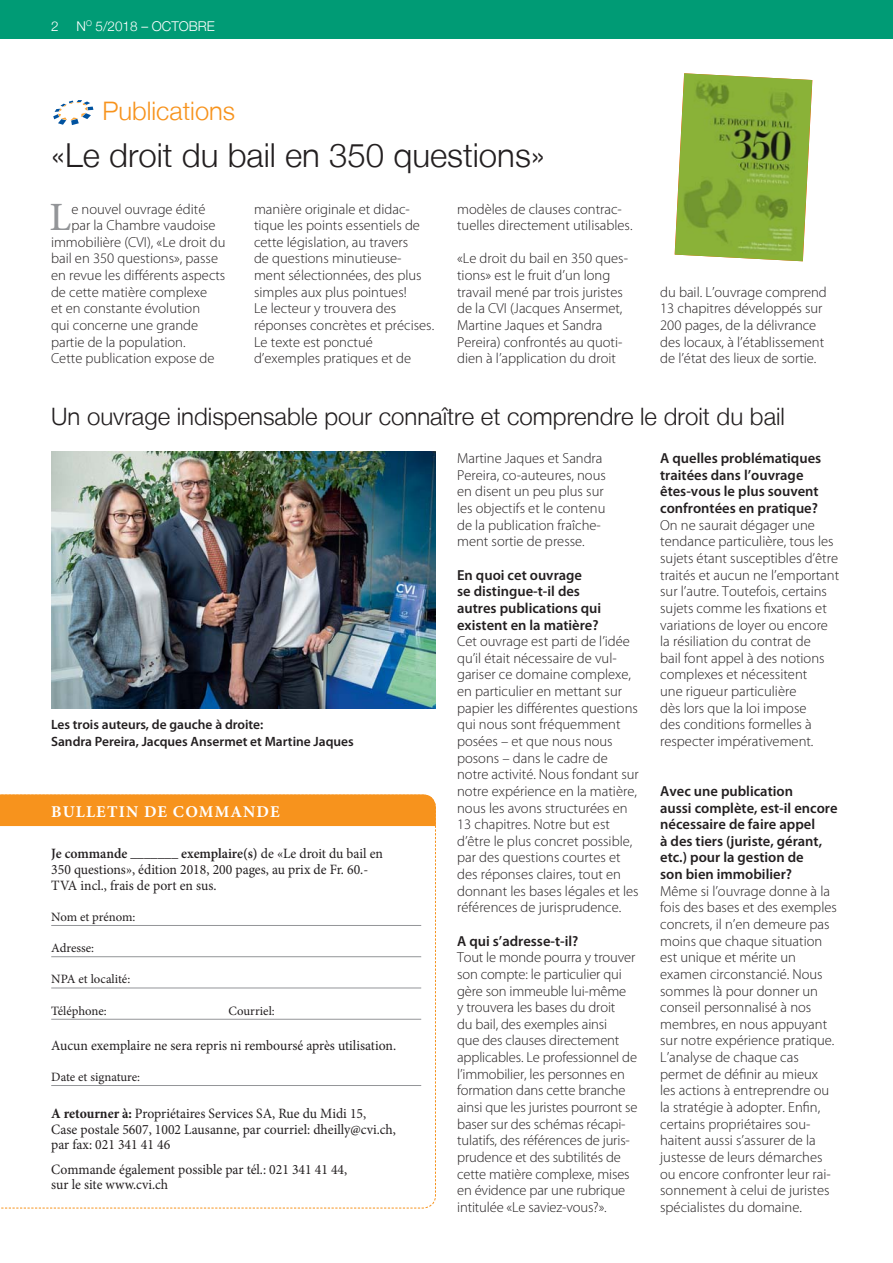
<style>
.page{position:relative;width:893px;height:1263px;background:#fff}
.page>*{position:absolute;margin:0;border:0;box-sizing:border-box;transform-origin:0 0}
.t1{font:500 40.2px "Minion Pro";color:#939598}
.t2{font:300 33px "Helvetica Neue LT";color:#231f20}
.t3{font:300 25.5px "Helvetica Neue LT";color:#f7931d}
.t4{font:300 24px "Helvetica Neue LT";color:#231f20}
.t5{font:700 16.5px "Minion Pro";letter-spacing:.07em;color:#fff}
.t6{font:300 14.55px/16.6px "Myriad Pro";color:#231f20}
.t7{font:600 14.55px/16.6px "Myriad Pro";color:#231f20}
.t8{font:14.25px/15.8px "Minion Pro";color:#231f20;scale:.96 1}
.t9{font:600 13.5px/16.6px "Myriad Pro";color:#231f20}
.t10{font:300 13.5px "Helvetica Neue LT";color:#fff}
.t11{font:12.75px "Minion Pro";color:#231f20}
.s1{font-weight:600}
.s2{font-weight:700}
</style>
<div class="page">
<div style="left:0;top:0;width:893px;height:38px;background:#009b75"></div>
<svg style="left:53px;top:100px;width:40px;height:25px"></svg>
<svg style="left:0;top:794px;width:436px;height:415px"></svg>
<img style="left:675px;top:73px;width:137px;height:188px">
<img style="left:51px;top:452px;width:385px;height:256px">
<p class="t10" style="left:51px;top:21px;width:9px">2</p>
<p class="t10" style="left:77px;top:21px;width:140px">N<sup>O</sup> 5/2018 – OCTOBRE</p>
<h3 class="t3" style="left:102px;top:102px;width:134px">Publications</h3>
<h2 class="t2" style="left:51px;top:143px;width:495px">«Le droit du bail en 350 questions»</h2>
<h1 class="t1" style="left:50px;top:202px;width:23px">L</h1>
<p class="t6" style="left:71px;top:202px;width:136px">e nouvel ouvrage édité</p>
<p class="t6" style="left:254px;top:202px;width:182px">manière originale et didac&shy;tique les points essentiels de cette législation, au travers<br>de questions minutieuse&shy;ment sélectionnées, des plus simples aux plus pointues!<br>Le lecteur y trouvera des réponses concrètes et précises.<br>Le texte est ponctué d’exemples pratiques et de</p>
<p class="t6" style="left:457px;top:202px;width:177px">modèles de clauses contrac&shy;tuelles directement utilisables.</p>
<p class="t6" style="left:71px;top:218px;width:146px">par la Chambre vaudoise</p>
<p class="t6" style="left:51px;top:235px;width:176px">immobilière (CVI), «Le droit du</p>
<p class="t6" style="left:51px;top:252px;width:169px">bail en 350 questions», passe</p>
<p class="t6" style="left:51px;top:268px;width:176px">en revue les différents aspects</p>
<p class="t6" style="left:51px;top:285px;width:158px">de cette matière complexe</p>
<p class="t6" style="left:51px;top:302px;width:151px">et en constante évolution</p>
<p class="t6" style="left:51px;top:318px;width:149px">qui concerne une grande</p>
<p class="t6" style="left:51px;top:335px;width:136px">partie de la population.</p>
<p class="t6" style="left:51px;top:352px;width:165px">Cette publication expose de</p>
<p class="t6" style="left:457px;top:252px;width:172px">«Le droit du bail en 350 ques&shy;tions» est le fruit d’un long travail mené par trois juristes de la CVI (Jacques Ansermet,<br>Martine Jaques et Sandra<br>Pereira) confrontés au quoti&shy;dien à l’application du droit</p>
<p class="t6" style="left:660px;top:285px;width:168px">du bail. L’ouvrage comprend<br>13 chapitres développés sur<br>200 pages, de la délivrance des locaux, à l’établissement de l’état des lieux de sortie.</p>
<h3 class="t4" style="left:51px;top:408px;width:735px">Un ouvrage indispensable pour connaître et comprendre le droit du bail</h3>
<p class="t9" style="left:51px;top:718px;width:304px">Les trois auteurs, de gauche à droite:<br>Sandra Pereira, Jacques Ansermet et Martine Jaques</p>
<p class="t5" style="left:51px;top:805px;width:230px">BULLETIN DE COMMANDE</p>
<p class="t8" style="left:51px;top:847px;width:347px"><span class="s1">Je commande _______ exemplaire(s)</span> de «Le droit du bail en<br>350 questions», édition 2018, 200 pages, au prix de Fr. 60.-<br>TVA incl., frais de port en sus.</p>
<p class="t11" style="left:51px;top:912px;width:86px">Nom et prénom:</p>
<p class="t11" style="left:51px;top:943px;width:44px">Adresse:</p>
<p class="t11" style="left:51px;top:974px;width:80px">NPA et localité:</p>
<p class="t11" style="left:51px;top:1005px;width:57px">Téléphone:</p>
<p class="t11" style="left:228px;top:1005px;width:48px">Courriel:</p>
<p class="t8" style="left:51px;top:1039px;width:361px">Aucun exemplaire ne sera repris ni remboursé après utilisation.</p>
<p class="t11" style="left:51px;top:1072px;width:90px">Date et signature:</p>
<p class="t8" style="left:51px;top:1107px;width:361px"><span class="s2">A retourner à:</span> Propriétaires Services SA, Rue du Midi 15,<br>Case postale 5607, 1002 Lausanne, par courriel: dheilly@cvi.ch, par fax: 021 341 41 46</p>
<p class="t8" style="left:51px;top:1162px;width:310px">Commande également possible par tél.: 021 341 41 44, sur le site www.cvi.ch</p>
<p class="t6" style="left:457px;top:451px;width:150px">Martine Jaques et Sandra<br>Pereira, co-auteures, nous en disent un peu plus sur les objectifs et le contenu de la publication fraîche&shy;ment sortie de presse.</p>
<p class="t7" style="left:457px;top:568px;width:146px">En quoi cet ouvrage<br>se distingue-t-il des autres publications qui existent en la matière?</p>
<p class="t6" style="left:457px;top:634px;width:183px">Cet ouvrage est parti de l’idée qu’il était nécessaire de vul&shy;gariser ce domaine complexe, en particulier en mettant sur papier les différentes questions qui nous sont fréquemment posées – et que nous nous posons – dans le cadre de notre activité. Nous fondant sur notre expérience en la matière, nous les avons structurées en<br>13 chapitres. Notre but est d’être le plus concret possible, par des questions courtes et des réponses claires, tout en donnant les bases légales et les références de jurisprudence.</p>
<p class="t7" style="left:457px;top:934px;width:123px">A qui s’adresse-t-il?</p>
<p class="t6" style="left:457px;top:950px;width:182px">Tout le monde pourra y trouver son compte: le particulier qui gère son immeuble lui-même<br>y trouvera les bases du droit<br>du bail, des exemples ainsi<br>que des clauses directement applicables. Le professionnel de l’immobilier, les personnes en formation dans cette branche ainsi que les juristes pourront se baser sur des schémas récapi&shy;tulatifs, des références de juris&shy;prudence et des subtilités de cette matière complexe, mises en évidence par une rubrique intitulée «Le saviez-vous?».</p>
<p class="t7" style="left:660px;top:451px;width:163px">A quelles problématiques traitées dans l’ouvrage êtes-vous le plus souvent confrontées en pratique?</p>
<p class="t6" style="left:660px;top:518px;width:180px">On ne saurait dégager une tendance particulière, tous les sujets étant susceptibles d’être traités et aucun ne l’emportant sur l’autre. Toutefois, certains sujets comme les fixations et variations de loyer ou encore la résiliation du contrat de<br>bail font appel à des notions complexes et nécessitent<br>une rigueur particulière<br>dès lors que la loi impose<br>des conditions formelles à respecter impérativement.</p>
<p class="t7" style="left:660px;top:784px;width:179px">Avec une publication<br>aussi complète, est-il encore nécessaire de faire appel<br>à des tiers (juriste, gérant, etc.) pour la gestion de<br>son bien immobilier?</p>
<p class="t6" style="left:660px;top:884px;width:178px">Même si l’ouvrage donne à la fois des bases et des exemples concrets, il n’en demeure pas moins que chaque situation est unique et mérite un examen circonstancié. Nous sommes là pour donner un conseil personnalisé à nos membres, en nous appuyant sur notre expérience pratique.<br>L’analyse de chaque cas permet de définir au mieux les actions à entreprendre ou la stratégie à adopter. Enfin, certains propriétaires sou&shy;haitent aussi s’assurer de la justesse de leurs démarches ou encore confronter leur rai&shy;sonnement à celui de juristes spécialistes du domaine.</p>
</div>
